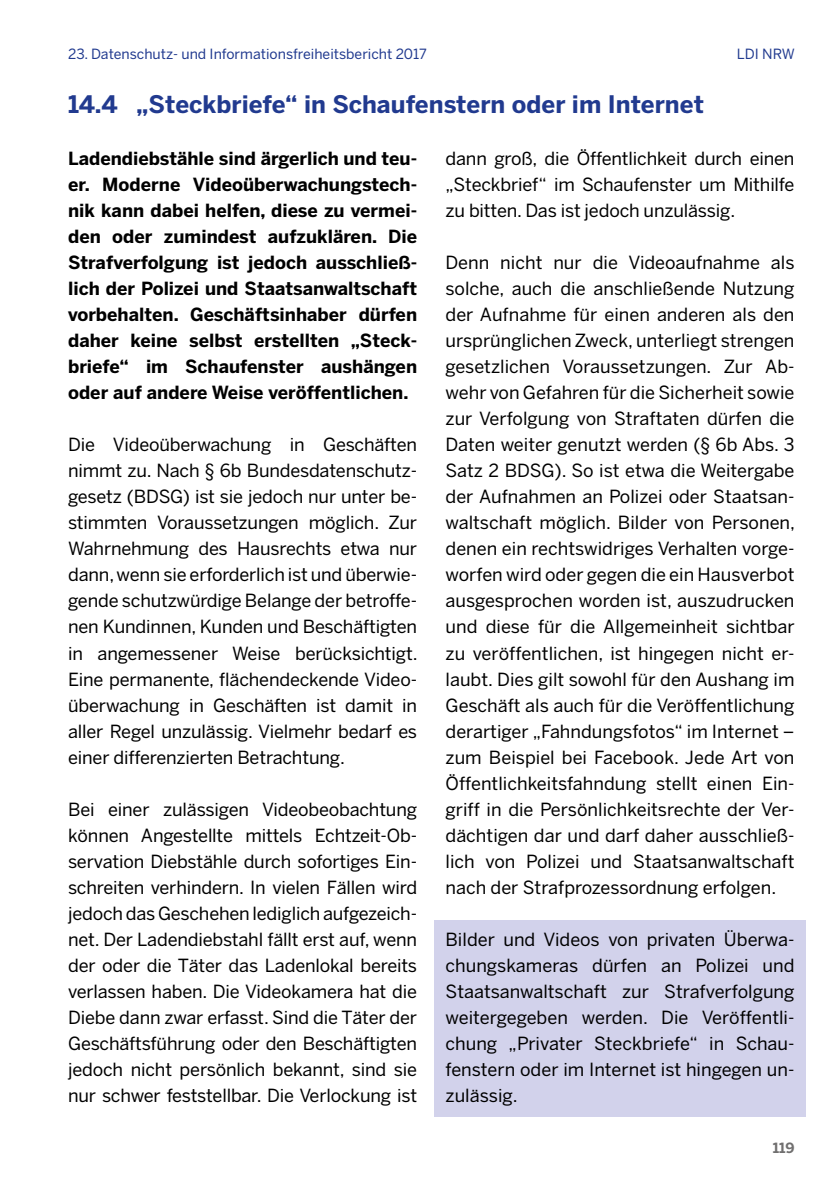
<style>
.page{position:relative;width:840px;height:1191px;background:#fff}
.page>*{position:absolute;margin:0;border:0;box-sizing:border-box;transform-origin:0 0}
.t1{font:700 24px "Benton Sans";color:#213a8f}
.t2{font:18px/26px "Benton Sans";letter-spacing:-.01em;color:#000;text-align:justify}
.t3{font:700 18px/26px "Benton Sans";color:#000;text-align:justify}
.t4{font:14px "Benton Sans";color:#213a8f}
.t5{font:700 14px "Benton Sans";color:#706f6f}
</style>
<div class="page">
<div style="left:434px;top:920px;width:371px;height:196px;background:#d2d2eb"></div>
<p class="t4" style="left:68px;top:46px;width:360px">23. Datenschutz- und Informationsfreiheitsbericht 2017</p>
<h1 class="t1" style="left:68px;top:90px;width:637px">14.4 „Steckbriefe“ in Schaufenstern oder im Internet</h1>
<p class="t4" style="left:736px;top:46px;width:60px">LDI NRW</p>
<p class="t3" style="left:68px;top:146px;width:350px">Ladendiebstähle sind ärgerlich und teu&shy;er. Moderne Videoüberwachungstech&shy;nik kann dabei helfen, diese zu vermei&shy;den oder zumindest aufzuklären. Die Strafverfolgung ist jedoch ausschließ&shy;lich der Polizei und Staatsanwaltschaft vorbehalten. Geschäftsinhaber dürfen daher keine selbst erstellten „Steck&shy;briefe“ im Schaufenster aushängen oder auf andere Weise veröffentlichen.</p>
<p class="t2" style="left:68px;top:432px;width:351px">Die Videoüberwachung in Geschäften nimmt zu. Nach § 6b Bundesdatenschutz&shy;gesetz (BDSG) ist sie jedoch nur unter be&shy;stimmten Voraussetzungen möglich. Zur Wahrnehmung des Hausrechts etwa nur dann, wenn sie erforderlich ist und überwie&shy;gende schutzwürdige Belange der betroffe&shy;nen Kundinnen, Kunden und Beschäftigten in angemessener Weise berücksichtigt.<br>Eine permanente, flächendeckende Video&shy;überwachung in Geschäften ist damit in aller Regel unzulässig. Vielmehr bedarf es einer differenzierten Betrachtung.</p>
<p class="t2" style="left:68px;top:795px;width:350px">Bei einer zulässigen Videobeobachtung können Angestellte mittels Echtzeit-Ob&shy;servation Diebstähle durch sofortiges Ein&shy;schreiten verhindern. In vielen Fällen wird jedoch das Geschehen lediglich aufgezeich&shy;net. Der Ladendiebstahl fällt erst auf, wenn der oder die Täter das Ladenlokal bereits verlassen haben. Die Videokamera hat die Diebe dann zwar erfasst. Sind die Täter der Geschäftsführung oder den Beschäftigten jedoch nicht persönlich bekannt, sind sie nur schwer feststellbar. Die Verlockung ist</p>
<p class="t2" style="left:445px;top:146px;width:350px">dann groß, die Öffentlichkeit durch einen „Steckbrief“ im Schaufenster um Mithilfe zu bitten. Das ist jedoch unzulässig.</p>
<p class="t2" style="left:445px;top:250px;width:351px">Denn nicht nur die Videoaufnahme als solche, auch die anschließende Nutzung der Aufnahme für einen anderen als den ursprünglichen Zweck, unterliegt strengen gesetzlichen Voraussetzungen. Zur Ab&shy;wehr von Gefahren für die Sicherheit sowie zur Verfolgung von Straftaten dürfen die Daten weiter genutzt werden (§ 6b Abs. 3<br>Satz 2 BDSG). So ist etwa die Weitergabe der Aufnahmen an Polizei oder Staatsan&shy;waltschaft möglich. Bilder von Personen, denen ein rechtswidriges Verhalten vorge&shy;worfen wird oder gegen die ein Hausverbot ausgesprochen worden ist, auszudrucken und diese für die Allgemeinheit sichtbar zu veröffentlichen, ist hingegen nicht er&shy;laubt. Dies gilt sowohl für den Aushang im Geschäft als auch für die Veröffentlichung derartiger „Fahndungsfotos“ im Internet – zum Beispiel bei Facebook. Jede Art von Öffentlichkeitsfahndung stellt einen Ein&shy;griff in die Persönlichkeitsrechte der Ver&shy;dächtigen dar und darf daher ausschließ&shy;lich von Polizei und Staatsanwaltschaft nach der Strafprozessordnung erfolgen.</p>
<p class="t2" style="left:445px;top:925px;width:350px">Bilder und Videos von privaten Überwa&shy;chungskameras dürfen an Polizei und Staatsanwaltschaft zur Strafverfolgung weitergegeben werden. Die Veröffentli&shy;chung „Privater Steckbriefe“ in Schau&shy;fenstern oder im Internet ist hingegen un&shy;zulässig.</p>
<p class="t5" style="left:772px;top:1139px;width:23px">119</p>
</div>
